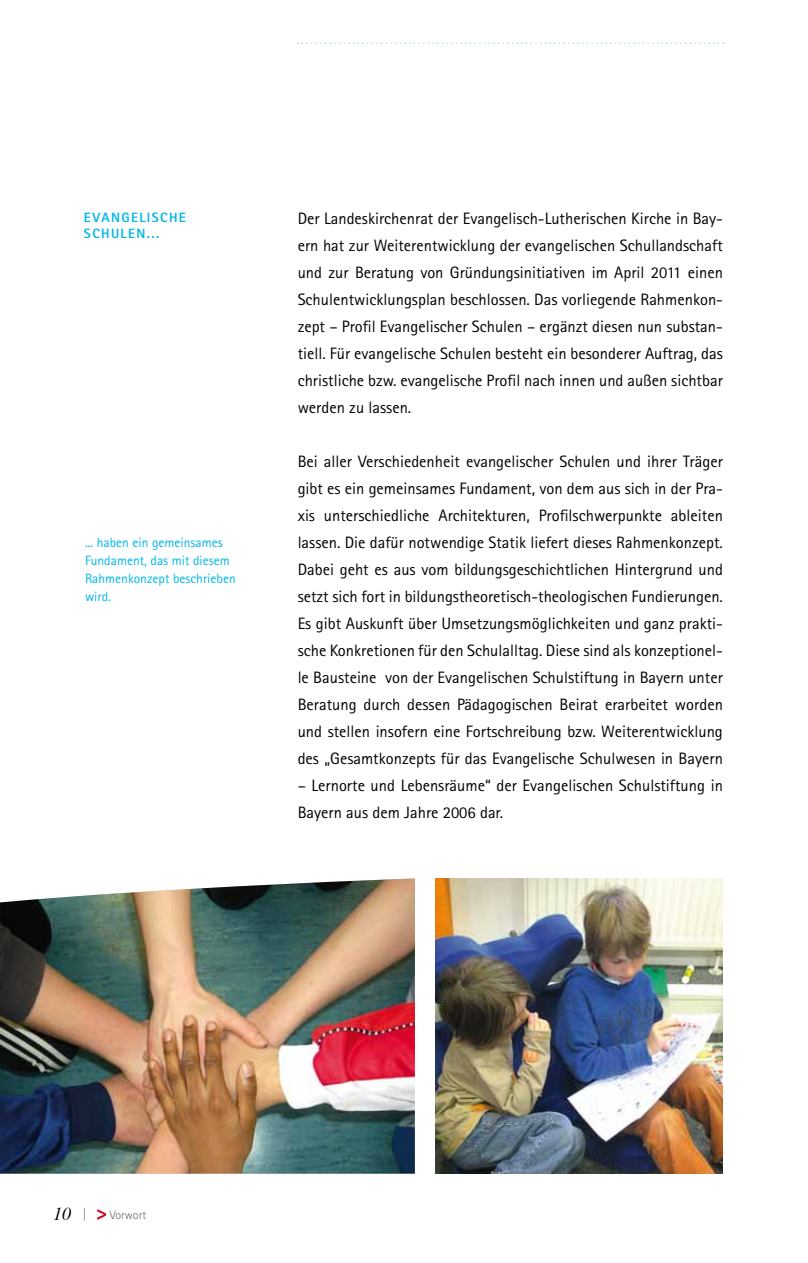
<style>
.page{position:relative;width:808px;height:1263px;background:#fff}
.page>*{position:absolute;margin:0;border:0;box-sizing:border-box;transform-origin:0 0}
.t1{font:italic 18px "Times";color:#000}
.t2{font:16.5px/27px "Rotis Sans Serif Pro";color:#000;text-align:justify}
.t3{font:13.5px/18px "Rotis Sans Serif Pro";color:#00b6e8}
.t4{font:800 13.5px/16.2px "Rotis Sans Serif Pro";color:#00b6e8}
.t5{font:300 12px "Rotis Sans Serif";color:#646567}
.s1{font-family:"Stencil Std";font-weight:400;font-size:18px;color:#d10019}
</style>
<div class="page">
<svg style="left:84px;top:1208px;width:1px;height:12px"></svg>
<svg style="left:298px;top:43px;width:426px;height:1px"></svg>
<img style="left:0;top:878px;width:415px;height:296px">
<img style="left:436px;top:879px;width:287px;height:295px">
<p class="t4" style="left:84px;top:209px;width:18px">EVANGELISCHE<br>SCHULEN</p>
<p class="t4" style="left:147px;top:225px;width:14px">...</p>
<p class="t3" style="left:85px;top:534px;width:152px">... haben ein gemeinsames<br>Fundament, das mit diesem<br>Rahmenkonzept beschrieben wird.</p>
<p class="t2" style="left:298px;top:205px;width:427px">Der Landeskirchenrat der Evangelisch-Lutherischen Kirche in Bay&shy;ern hat zur Weiterentwicklung der evangelischen Schullandschaft und zur Beratung von Gründungsinitiativen im April 2011 einen Schulentwicklungsplan beschlossen. Das vorliegende Rahmenkon&shy;zept – Profil Evangelischer Schulen – ergänzt diesen nun substan&shy;tiell. Für evangelische Schulen besteht ein besonderer Auftrag, das christliche bzw. evangelische Profil nach innen und außen sichtbar werden zu lassen.</p>
<p class="t2" style="left:298px;top:448px;width:427px">Bei aller Verschiedenheit evangelischer Schulen und ihrer Träger gibt es ein gemeinsames Fundament, von dem aus sich in der Pra&shy;xis unterschiedliche Architekturen, Profilschwerpunkte ableiten lassen. Die dafür notwendige Statik liefert dieses Rahmenkonzept.<br>Dabei geht es aus vom bildungsgeschichtlichen Hintergrund und setzt sich fort in bildungstheoretisch-theologischen Fundierungen.<br>Es gibt Auskunft über Umsetzungsmöglichkeiten und ganz prakti&shy;sche Konkretionen für den Schulalltag. Diese sind als konzeptionel&shy;le Bausteine von der Evangelischen Schulstiftung in Bayern unter Beratung durch dessen Pädagogischen Beirat erarbeitet worden und stellen insofern eine Fortschreibung bzw. Weiterentwicklung des „Gesamtkonzepts für das Evangelische Schulwesen in Bayern</p>
<p class="t2" style="left:298px;top:772px;width:427px">– Lernorte und Lebensräume“ der Evangelischen Schulstiftung in<br>Bayern aus dem Jahre 2006 dar.</p>
<p class="t1" style="left:53px;top:1198px;width:19px">10</p>
<p class="t5" style="left:96px;top:1208px;width:51px"><span class="s1">&gt;</span> Vorwort</p>
</div>
